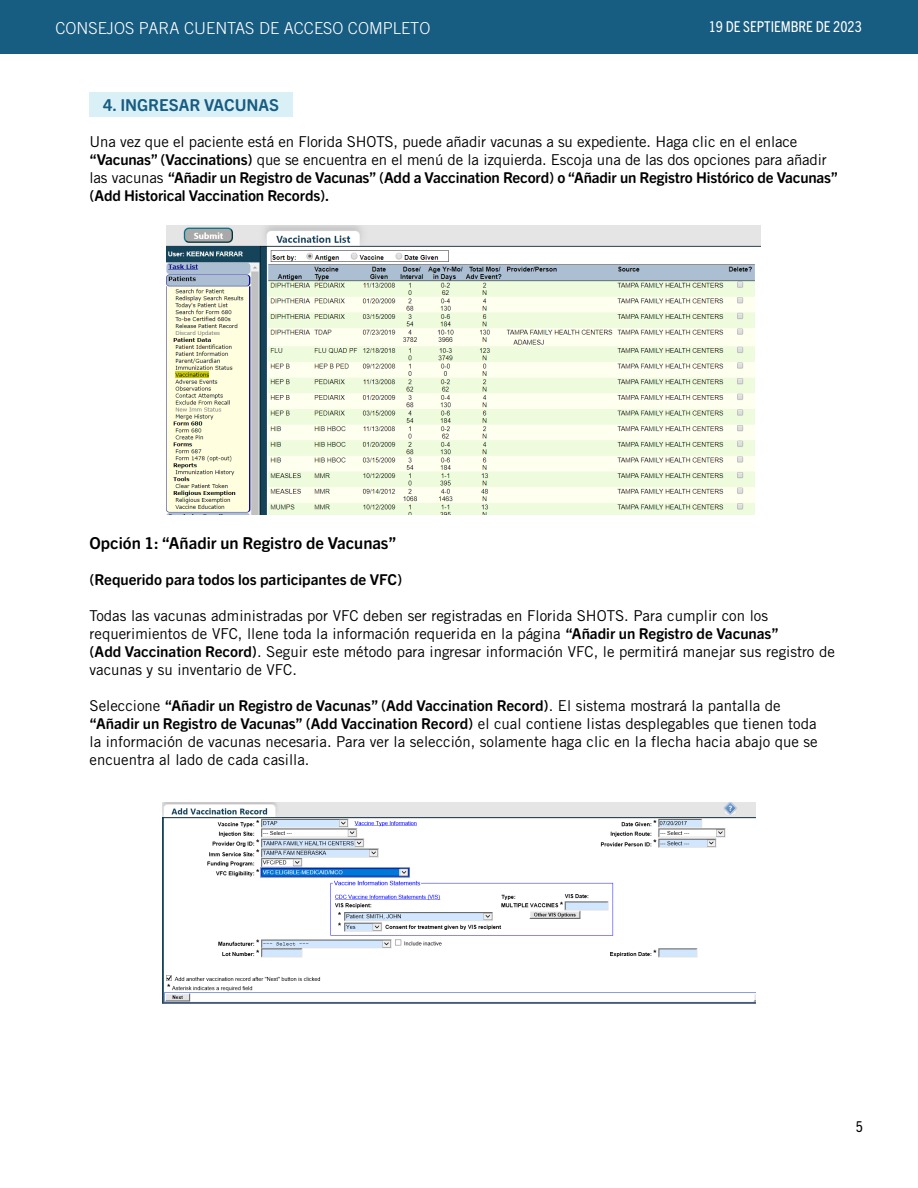
<style>
.page{position:relative;width:918px;height:1188px;background:#fff}
.page>*{position:absolute;margin:0;border:0;box-sizing:border-box;transform-origin:0 0}
.t1{font:700 16.5px "Trade Gothic Next SR Pro";color:#000}
.t2{font:300 16.5px "Trade Gothic";color:#fff}
.t3{font:700 16.5px "Trade Gothic Next SR Pro";color:#175c81}
.t4{font:15px/18px "Trade Gothic";color:#000}
.t5{font:700 15px/18px "Trade Gothic Next SR Pro";letter-spacing:-.01em;color:#000}
.t6{font:condensed 15px "Trade Gothic Next SR Pro";color:#fff}
.t7{font:condensed 15px "Trade Gothic Next SR Pro";color:#000}
.s1{font-family:"Trade Gothic Next SR Pro";font-weight:700}
.s2{font-family:"Trade Gothic";font-weight:400}
</style>
<div class="page">
<img style="left:167px;top:226px;width:593px;height:289px">
<img style="left:162px;top:803px;width:594px;height:201px">
<div style="left:0;top:0;width:918px;height:54px;background:#175c81"></div>
<div style="left:89px;top:92px;width:204px;height:24px;background:#d9f0f7"></div>
<p class="t2" style="left:56px;top:18px;width:377px">CONSEJOS PARA CUENTAS DE ACCESO COMPLETO</p>
<p class="t6" style="left:709px;top:17px;width:155px">19 DE SEPTIEMBRE DE 2023</p>
<p class="t3" style="left:103px;top:93px;width:178px">4. INGRESAR VACUNAS</p>
<p class="t4" style="left:90px;top:133px;width:739px">Una vez que el paciente está en Florida SHOTS, puede añadir vacunas a su expediente. Haga clic en el enlace <span class="s1">“Vacunas” (Vaccinations)</span> que se encuentra en el menú de la izquierda. Escoja una de las dos opciones para añadir</p>
<p class="t5" style="left:90px;top:168px;width:750px"><span class="s2">las vacunas</span> “Añadir un Registro de Vacunas” (Add a Vaccination Record) o “Añadir un Registro Histórico de Vacunas” (Add Historical Vaccination Records).</p>
<p class="t1" style="left:90px;top:532px;width:308px">Opción 1: “Añadir un Registro de Vacunas”</p>
<p class="t5" style="left:90px;top:570px;width:314px">(Requerido para todos los participantes de VFC)</p>
<p class="t4" style="left:90px;top:607px;width:747px">Todas las vacunas administradas por VFC deben ser registradas en Florida SHOTS. Para cumplir con los requerimientos de VFC, llene toda la información requerida en la página <span class="s1">“Añadir un Registro de Vacunas”<br>(Add Vaccination Record)</span>. Seguir este método para ingresar información VFC, le permitirá manejar sus registro de vacunas y su inventario de VFC.</p>
<p class="t5" style="left:90px;top:696px;width:729px"><span class="s2">Seleccione</span> “Añadir un Registro de Vacunas” (Add Vaccination Record)<span class="s2">. El sistema mostrará la pantalla de </span>“Añadir un Registro de Vacunas” (Add Vaccination Record) <span class="s2">el cual contiene listas desplegables que tienen toda</span></p>
<p class="t4" style="left:90px;top:733px;width:730px">la información de vacunas necesaria. Para ver la selección, solamente haga clic en la flecha hacia abajo que se encuentra al lado de cada casilla.</p>
<p class="t7" style="left:856px;top:1117px;width:9px">5</p>
</div>
